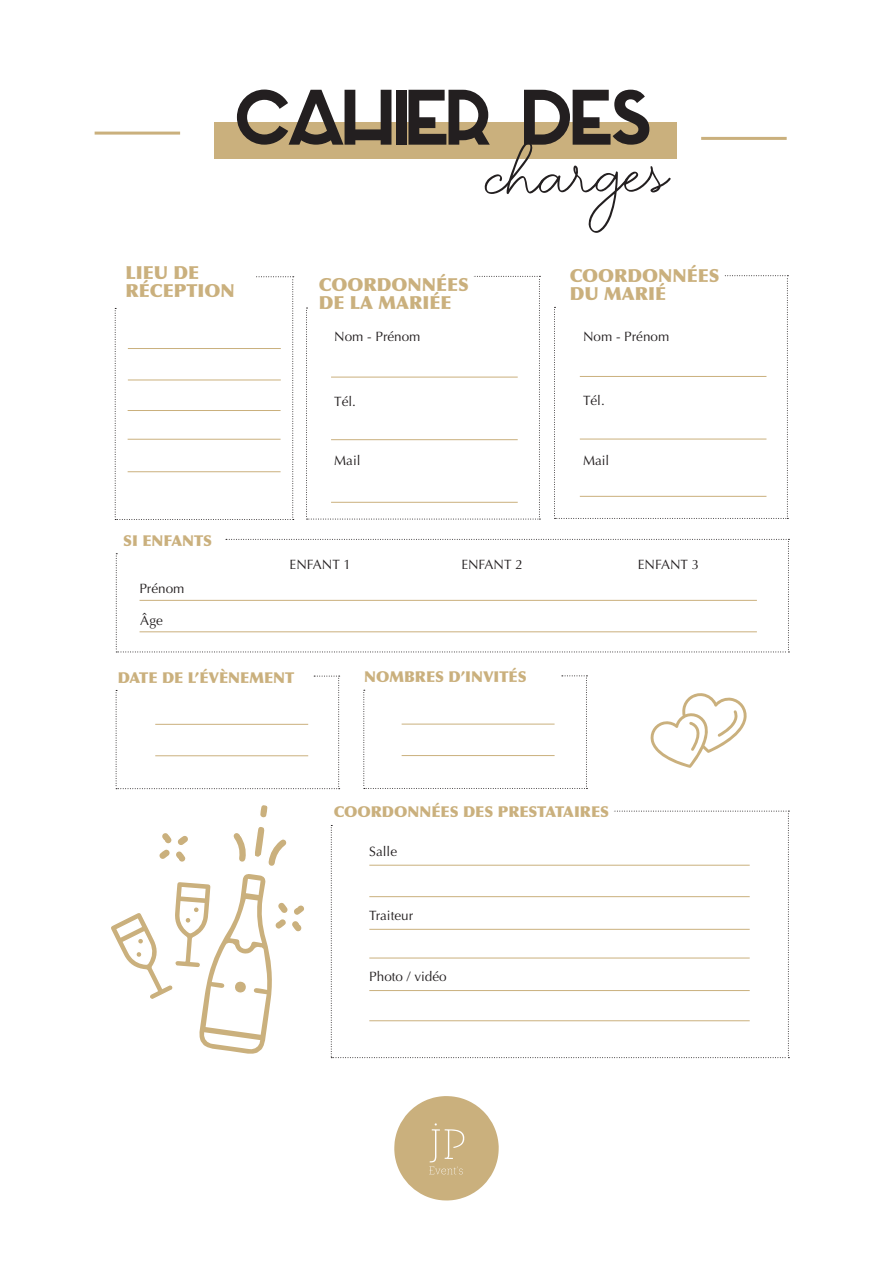
<style>
.page{position:relative;width:893px;height:1263px;background:#fff}
.page>*{position:absolute;margin:0;border:0;box-sizing:border-box;transform-origin:0 0}
.t1{font:700 105px "Azedo";letter-spacing:-.05em;color:#231f20}
.t2{font:60px "Eternate Two";color:#231f20}
.t3{font:900 18px/18px "Optima";color:#cab07d}
.t4{font:900 15px "Optima";color:#cab07d}
.t5{font:13.5px "Optima";color:#231f20}
</style>
<div class="page">
<svg style="left:394px;top:1096px;width:105px;height:104px"></svg>
<hr style="left:95px;top:132px;width:85px;height:3px;background:#cab07d">
<hr style="left:701px;top:137px;width:86px;height:3px;background:#cab07d">
<svg style="left:116px;top:676px;width:224px;height:113px"></svg>
<hr style="left:155px;top:724px;width:153px;height:1px;background:#cab07d">
<hr style="left:155px;top:755px;width:153px;height:1px;background:#cab07d">
<svg style="left:331px;top:811px;width:458px;height:247px"></svg>
<svg style="left:111px;top:805px;width:193px;height:249px"></svg>
<div style="left:184px;top:916px;width:8px;height:8px;border:2px solid #fff;border-radius:50%"></div>
<div style="left:193px;top:906px;width:6px;height:7px;background:#cab07d;border-radius:50%"></div>
<div style="left:192px;top:906px;width:8px;height:8px;border:2px solid #fff;border-radius:50%"></div>
<div style="left:214px;top:122px;width:462px;height:37px;background:#cab07d"></div>
<div style="left:114px;top:664px;width:185px;height:23px;background:#fff"></div>
<svg style="left:363px;top:675px;width:224px;height:114px"></svg>
<hr style="left:402px;top:724px;width:153px;height:1px;background:#cab07d">
<hr style="left:402px;top:755px;width:153px;height:1px;background:#cab07d">
<div style="left:360px;top:664px;width:185px;height:23px;background:#fff"></div>
<div style="left:330px;top:798px;width:283px;height:23px;background:#fff"></div>
<svg style="left:554px;top:275px;width:234px;height:244px"></svg>
<div style="left:566px;top:261px;width:158px;height:50px;background:#fff"></div>
<svg style="left:306px;top:276px;width:234px;height:244px"></svg>
<div style="left:315px;top:269px;width:158px;height:53px;background:#fff"></div>
<svg style="left:116px;top:539px;width:673px;height:114px"></svg>
<hr style="left:140px;top:600px;width:617px;height:1px;background:#cab07d">
<hr style="left:140px;top:631px;width:617px;height:1px;background:#cab07d">
<div style="left:119px;top:527px;width:97px;height:23px;background:#fff"></div>
<svg style="left:115px;top:276px;width:179px;height:244px"></svg>
<div style="left:121px;top:257px;width:133px;height:53px;background:#fff"></div>
<svg style="left:650px;top:693px;width:97px;height:75px"></svg>
<h1 class="t1" style="left:237px;top:47px;width:420px">cahier des</h1>
<h2 class="t2" style="left:486px;top:138px;width:184px;rotate:-1deg">Charges</h2>
<h3 class="t3" style="left:125px;top:264px;width:111px">LIEU DE<br>RÉCEPTION</h3>
<p class="t4" style="left:123px;top:531px;width:90px">SI ENFANTS</p>
<p class="t5" style="left:139px;top:580px;width:47px">Prénom</p>
<p class="t5" style="left:140px;top:612px;width:24px">Âge</p>
<h3 class="t3" style="left:319px;top:275px;width:151px">COORDONNÉES<br>DE LA MARIÉE</h3>
<p class="t5" style="left:334px;top:329px;width:88px">Nom - Prénom</p>
<p class="t5" style="left:334px;top:394px;width:23px">Tél.</p>
<p class="t5" style="left:334px;top:453px;width:28px">Mail</p>
<p class="t5" style="left:290px;top:556px;width:63px">ENFANT 1</p>
<p class="t5" style="left:461px;top:556px;width:63px">ENFANT 2</p>
<p class="t4" style="left:118px;top:668px;width:178px">DATE DE L’ÉVÈNEMENT</p>
<p class="t4" style="left:364px;top:668px;width:164px">NOMBRES D’INVITÉS</p>
<h3 class="t3" style="left:570px;top:267px;width:151px">COORDONNÉES<br>DU MARIÉ</h3>
<p class="t5" style="left:583px;top:328px;width:88px">Nom - Prénom</p>
<p class="t5" style="left:583px;top:393px;width:23px">Tél.</p>
<p class="t5" style="left:583px;top:452px;width:28px">Mail</p>
<p class="t5" style="left:638px;top:556px;width:63px">ENFANT 3</p>
<p class="t4" style="left:334px;top:802px;width:277px">COORDONNÉES DES PRESTATAIRES</p>
<p class="t5" style="left:369px;top:843px;width:29px">Salle</p>
<p class="t5" style="left:369px;top:908px;width:45px">Traiteur</p>
<p class="t5" style="left:369px;top:969px;width:79px">Photo / vidéo</p>
</div>
